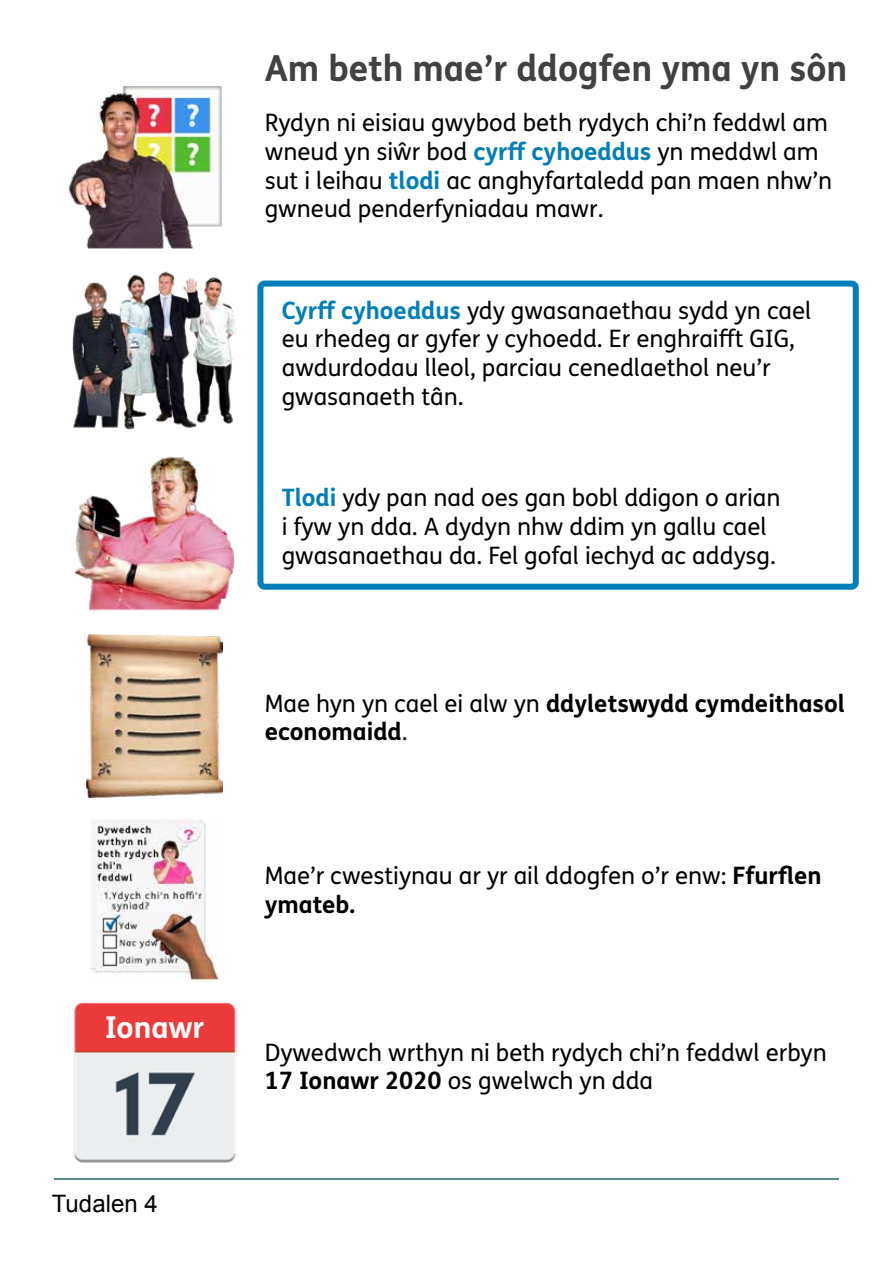
<style>
.page{position:relative;width:893px;height:1263px;background:#fff}
.page>*{position:absolute;margin:0;border:0;box-sizing:border-box;transform-origin:0 0}
.t1{font:700 36px "FS Me Pro";color:#414042}
.t2{font:700 30px "FS Me Pro";color:#fff}
.t3{font:24px/28.8px "FS Me Pro";color:#000}
.t4{font:700 24px/28.8px "FS Me Pro";color:#000}
.t5{font:24px "Arial";color:#000}
.s1{font-weight:700;color:#007eb7}
.s2{font-weight:400}
.s3{font-weight:700}
</style>
<div class="page">
<hr style="left:54px;top:1178px;width:785px;height:2px;background:#236067">
<div style="left:257px;top:281px;width:602px;height:309px;border:6px solid #007eb7;border-radius:4px"></div>
<img style="left:73px;top:271px;width:163px;height:159px">
<img style="left:75px;top:456px;width:160px;height:155px">
<img style="left:87px;top:634px;width:136px;height:163px">
<img style="left:90px;top:817px;width:129px;height:163px">
<img style="left:68px;top:86px;width:154px;height:162px">
<img style="left:74px;top:1002px;width:162px;height:161px">
<div style="left:86px;top:1015px;width:137px;height:31px;background:#ea3a3a"></div>
<p class="t2" style="left:105px;top:1004px;width:101px">Ionawr</p>
<p class="t5" style="left:52px;top:1188px;width:107px">Tudalen 4</p>
<h1 class="t1" style="left:265px;top:40px;width:584px">Am beth mae’r ddogfen yma yn sôn</h1>
<p class="t3" style="left:265px;top:108px;width:569px">Rydyn ni eisiau gwybod beth rydych chi’n feddwl am wneud yn siŵr bod <span class="s1">cyrff cyhoeddus</span> yn meddwl am sut i leihau <span class="s1">tlodi</span> ac anghyfartaledd pan maen nhw’n gwneud penderfyniadau mawr.</p>
<p class="t3" style="left:282px;top:295px;width:531px"><span class="s1">Cyrff cyhoeddus</span> ydy gwasanaethau sydd yn cael eu rhedeg ar gyfer y cyhoedd. Er enghraifft GIG, awdurdodau lleol, parciau cenedlaethol neu’r gwasanaeth tân.</p>
<p class="t3" style="left:282px;top:483px;width:500px"><span class="s1">Tlodi</span> ydy pan nad oes gan bobl ddigon o arian i fyw yn dda. A dydyn nhw ddim yn gallu cael gwasanaethau da. Fel gofal iechyd ac addysg.</p>
<p class="t4" style="left:265px;top:687px;width:582px"><span class="s2">Mae hyn yn cael ei alw yn</span> ddyletswydd cymdeithasol economaidd<span class="s2">.</span></p>
<p class="t3" style="left:265px;top:861px;width:559px">Mae’r cwestiynau ar yr ail ddogfen o’r enw: <span class="s3">Ffurflen ymateb.</span></p>
<p class="t3" style="left:265px;top:1037px;width:564px">Dywedwch wrthyn ni beth rydych chi’n feddwl erbyn<br><span class="s3">17 Ionawr 2020</span> os gwelwch yn dda</p>
</div>
